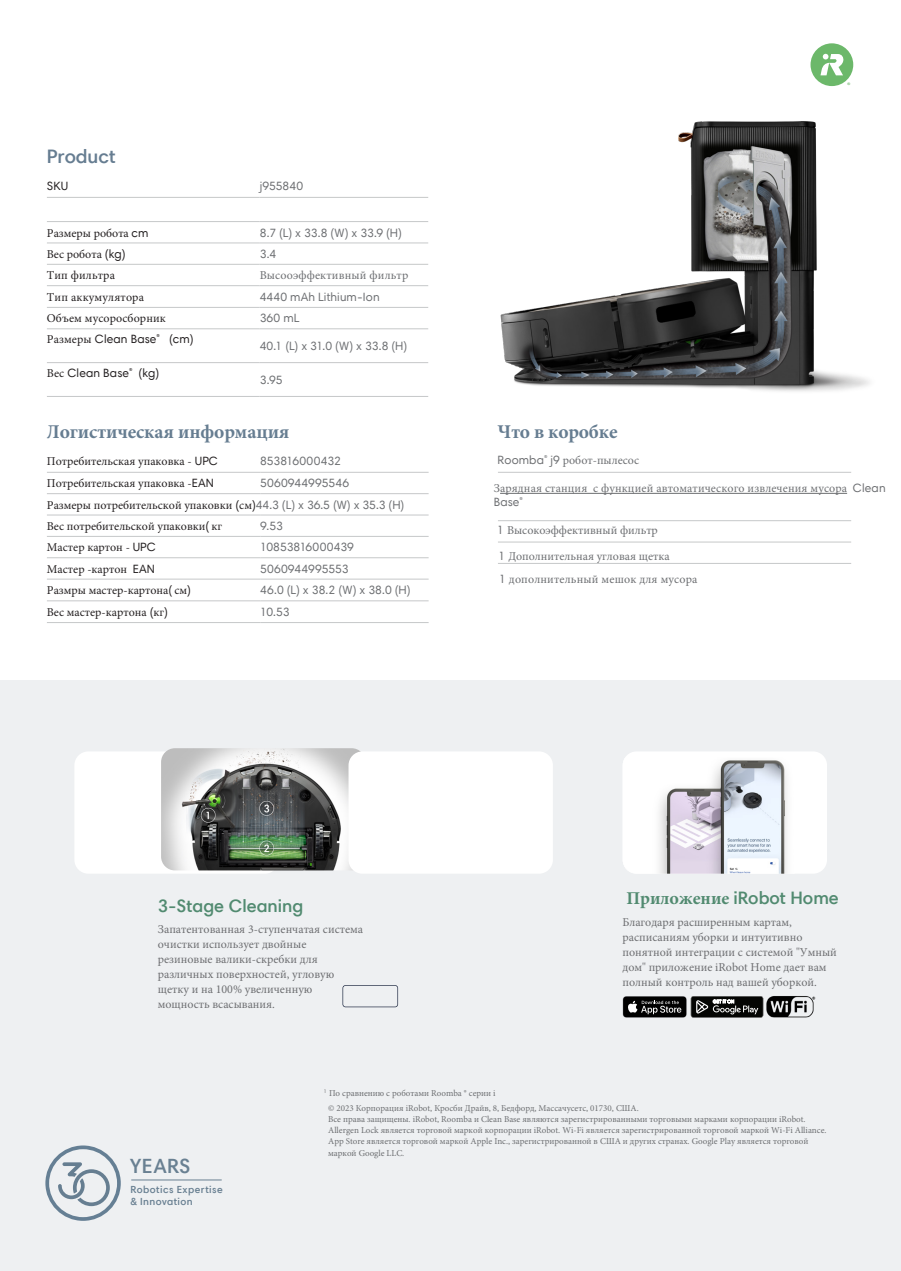
<style>
.page{position:relative;width:901px;height:1271px;background:#fff}
.page>*{position:absolute;margin:0;border:0;box-sizing:border-box;transform-origin:0 0}
.t1{font:600 20.55px "Harmonia Sans Pro";letter-spacing:.015em;color:#698092}
.Header_table{font:700 19.5px "Minion Pro";letter-spacing:-.005em;color:#667d91}
.Specs_gray{font:700 19.5px "Minion Pro";letter-spacing:-.01em;color:#667d91}
.Header_table-2{font:600 19.5px "Harmonia Sans Pro";letter-spacing:-.005em;color:#667d91}
.header_-_green{font:700 18px "Minion Pro";color:#518a70}
.header_-_green-2{font:600 18px "Harmonia Sans Pro";color:#518a70}
.header_-_green-3{font:12px/15px "Minion Pro";color:#6d6e71}
.Specs_black{font:12px "Minion Pro";color:#231f20}
.Specs_gray-2{font:12px/14.4px "Minion Pro";letter-spacing:.01em;color:#6d6f72}
.Specs_gray-3{font:12px "Harmonia Sans Pro";letter-spacing:.01em;color:#6d6f72}
.Specs_gray-4{font:12px "Minion Pro";color:#231f20}
.Specs_black-2{font:12px "Harmonia Sans Pro";letter-spacing:.01em;color:#231f20}
.t2{font:600 10.35px "Harmonia Sans Pro";letter-spacing:.04em;color:#698092}
.legal{font:9px/11.2px "Minion Pro";color:#6d6f72}
.t3{font:8.1px "Myriad Pro";color:#6cb86a}
.s1{font-family:"Harmonia Sans Pro"}
.s2{font-family:"Minion Pro"}
.s3{font-family:"Harmonia Sans Pro";color:#6d6f72}
.s4{font-family:"Harmonia Sans Pro";font-weight:600}
</style>
<div class="page">
<svg style="left:810px;top:43px;width:43px;height:43px"></svg>
<hr style="left:47px;top:197px;width:213px;height:1px;background:#c6c8c9">
<hr style="left:260px;top:197px;width:168px;height:1px;background:#c6c8c9">
<hr style="left:47px;top:221px;width:213px;height:1px;background:#c6c8c9">
<hr style="left:260px;top:221px;width:168px;height:1px;background:#c6c8c9">
<hr style="left:47px;top:243px;width:213px;height:1px;background:#c6c8c9">
<hr style="left:260px;top:243px;width:168px;height:1px;background:#c6c8c9">
<hr style="left:47px;top:264px;width:213px;height:1px;background:#c6c8c9">
<hr style="left:260px;top:264px;width:168px;height:1px;background:#c6c8c9">
<hr style="left:47px;top:285px;width:213px;height:1px;background:#c6c8c9">
<hr style="left:260px;top:285px;width:168px;height:1px;background:#c6c8c9">
<hr style="left:47px;top:307px;width:213px;height:1px;background:#c6c8c9">
<hr style="left:260px;top:307px;width:168px;height:1px;background:#c6c8c9">
<hr style="left:47px;top:328px;width:213px;height:1px;background:#c6c8c9">
<hr style="left:260px;top:328px;width:168px;height:1px;background:#c6c8c9">
<hr style="left:47px;top:362px;width:213px;height:1px;background:#c6c8c9">
<hr style="left:260px;top:362px;width:168px;height:1px;background:#c6c8c9">
<hr style="left:47px;top:396px;width:213px;height:1px;background:#c6c8c9">
<hr style="left:260px;top:396px;width:168px;height:1px;background:#c6c8c9">
<hr style="left:47px;top:472px;width:213px;height:1px;background:#c6c8c9">
<hr style="left:260px;top:472px;width:169px;height:1px;background:#c6c8c9">
<hr style="left:47px;top:493px;width:213px;height:1px;background:#c6c8c9">
<hr style="left:260px;top:493px;width:169px;height:1px;background:#c6c8c9">
<hr style="left:47px;top:515px;width:213px;height:1px;background:#c6c8c9">
<hr style="left:260px;top:515px;width:169px;height:1px;background:#c6c8c9">
<hr style="left:47px;top:536px;width:213px;height:1px;background:#c6c8c9">
<hr style="left:260px;top:536px;width:169px;height:1px;background:#c6c8c9">
<hr style="left:47px;top:557px;width:213px;height:1px;background:#c6c8c9">
<hr style="left:260px;top:557px;width:169px;height:1px;background:#c6c8c9">
<hr style="left:47px;top:579px;width:213px;height:1px;background:#c6c8c9">
<hr style="left:260px;top:579px;width:169px;height:1px;background:#c6c8c9">
<hr style="left:47px;top:600px;width:213px;height:1px;background:#c6c8c9">
<hr style="left:260px;top:600px;width:169px;height:1px;background:#c6c8c9">
<hr style="left:47px;top:622px;width:213px;height:1px;background:#c6c8c9">
<hr style="left:260px;top:622px;width:169px;height:1px;background:#c6c8c9">
<hr style="left:498px;top:472px;width:353px;height:1px;background:#c6c8c9">
<hr style="left:498px;top:520px;width:353px;height:1px;background:#c6c8c9">
<hr style="left:498px;top:542px;width:353px;height:1px;background:#c6c8c9">
<hr style="left:498px;top:563px;width:353px;height:1px;background:#c6c8c9">
<img style="left:500px;top:121px;width:370px;height:271px">
<div style="left:0;top:680px;width:901px;height:591px;background:#eef0f2"></div>
<div style="left:74px;top:751px;width:205px;height:123px;background:#fff;border-radius:14px"></div>
<img style="left:161px;top:748px;width:199px;height:122px">
<div style="left:348px;top:751px;width:205px;height:123px;background:#fff;border-radius:14px"></div>
<div style="left:623px;top:751px;width:204px;height:123px;background:#fff;border-radius:14px"></div>
<img style="left:623px;top:758px;width:164px;height:116px">
<hr style="left:131px;top:1180px;width:91px;height:1px;background:#698092">
<svg style="left:45px;top:1145px;width:76px;height:76px"></svg>
<svg style="left:763px;top:998px;width:1px;height:18px"></svg>
<svg style="left:623px;top:996px;width:140px;height:22px;background:#3b3b3a"></svg>
<svg style="left:342px;top:985px;width:56px;height:22px"></svg>
<img style="left:766px;top:996px;width:49px;height:22px">
<hr style="left:500px;top:493px;width:347px;height:1px;background:#6d6f72">
<p class="Header_table-2" style="left:47px;top:144px;width:70px">Product</p>
<p class="Specs_black-2" style="left:47px;top:178px;width:23px">SKU</p>
<p class="Specs_gray-3" style="left:260px;top:178px;width:45px">j955840</p>
<p class="Specs_black" style="left:47px;top:225px;width:103px">Размеры робота <span class="s1">cm</span></p>
<p class="Specs_gray-3" style="left:260px;top:225px;width:144px">8.7 (L) x 33.8 (W) x 33.9 (H)</p>
<p class="Specs_black" style="left:47px;top:246px;width:80px">Вес робота <span class="s1">(kg)</span></p>
<p class="Specs_gray-3" style="left:260px;top:246px;width:18px">3.4</p>
<p class="Specs_black" style="left:47px;top:267px;width:70px">Тип фильтра</p>
<p class="Specs_gray-2" style="left:260px;top:268px;width:150px">Высооэффективный фильтр</p>
<p class="Specs_black" style="left:47px;top:289px;width:99px">Тип аккумулятора</p>
<p class="Specs_gray-3" style="left:260px;top:289px;width:121px">4440 mAh Lithium-Ion</p>
<p class="Specs_black" style="left:47px;top:311px;width:121px">Объем мусоросборник</p>
<p class="Specs_gray-3" style="left:260px;top:311px;width:41px">360 mL</p>
<p class="Specs_black-2" style="left:47px;top:331px;width:148px"><span class="s2">Размеры</span> Clean Base<sup>®</sup> (cm)</p>
<p class="Specs_gray-3" style="left:260px;top:338px;width:149px">40.1 (L) x 31.0 (W) x 33.8 (H)</p>
<p class="Specs_black-2" style="left:47px;top:365px;width:114px"><span class="s2">Вес</span> Clean Base<sup>®</sup> (kg)</p>
<p class="Specs_gray-3" style="left:260px;top:372px;width:24px">3.95</p>
<p class="Header_table" style="left:47px;top:418px;width:244px">Логистическая информация</p>
<p class="Specs_black" style="left:47px;top:453px;width:173px">Потребительская упаковка - <span class="s1">UPC</span></p>
<p class="Specs_gray-3" style="left:260px;top:453px;width:82px">853816000432</p>
<p class="Specs_black" style="left:47px;top:475px;width:168px">Потребительская упаковка -<span class="s1">EAN</span></p>
<p class="Specs_gray-3" style="left:260px;top:476px;width:90px">5060944995546</p>
<p class="Specs_gray-4" style="left:47px;top:497px;width:359px">Размеры потребительской упаковки <span class="s1">(</span>см<span class="s1">)</span><span class="s3">44.3 (L) x 36.5 (W) x 35.3 (H)</span></p>
<p class="Specs_black" style="left:47px;top:518px;width:177px">Вес потребительской упаковки<span class="s1">(</span> кг</p>
<p class="Specs_gray-3" style="left:260px;top:518px;width:24px">9.53</p>
<p class="Specs_black" style="left:47px;top:539px;width:110px">Мастер картон - <span class="s1">UPC</span></p>
<p class="Specs_gray-3" style="left:260px;top:540px;width:95px">10853816000439</p>
<p class="Specs_black" style="left:47px;top:561px;width:109px">Мастер -картон <span class="s1">EAN</span></p>
<p class="Specs_gray-3" style="left:260px;top:561px;width:90px">5060944995553</p>
<p class="Specs_black" style="left:47px;top:582px;width:146px">Размры мастер-картона<span class="s1">(</span> см<span class="s1">)</span></p>
<p class="Specs_gray-3" style="left:260px;top:583px;width:152px">46.0 (L) x 38.2 (W) x 38.0 (H)</p>
<p class="Specs_black" style="left:47px;top:604px;width:123px">Вес мастер-картона <span class="s1">(</span>кг<span class="s1">)</span></p>
<p class="Specs_gray-3" style="left:260px;top:604px;width:31px">10.53</p>
<p class="t3" style="left:847px;top:81px;width:5px">®</p>
<p class="Specs_gray" style="left:498px;top:418px;width:121px">Что в коробке</p>
<p class="Specs_gray-2" style="left:498px;top:453px;width:143px"><span class="s1">Roomba</span><sup>®</sup> <span class="s1">j9</span> робот-пылесос</p>
<p class="Specs_gray-2" style="left:494px;top:481px;width:393px">Зарядная станция с функцией автоматического извлечения мусора <span class="s1">Clean<br>Base</span><sup>®</sup></p>
<p class="Specs_gray-2" style="left:497px;top:523px;width:162px"><span class="s1">1</span> Высокоэффективный фильтр</p>
<p class="Specs_gray-2" style="left:499px;top:548px;width:173px"><span class="s1">1</span> Дополнительная угловая щетка</p>
<p class="Specs_gray-2" style="left:499px;top:572px;width:200px"><span class="s1">1</span> дополнительный мешок для мусора</p>
<p class="header_-_green-2" style="left:158px;top:894px;width:147px">3-Stage Cleaning</p>
<p class="header_-_green-3" style="left:158px;top:922px;width:207px">Запатентованная 3-ступенчатая система очистки использует двойные резиновые валики-скребки для различных поверхностей, угловую щетку и на 100% увеличенную мощность всасывания.</p>
<p class="header_-_green" style="left:626px;top:885px;width:214px">Приложение <span class="s4">iRobot Home</span></p>
<p class="header_-_green-3" style="left:622px;top:914px;width:216px">Благодаря расширенным картам, расписаниям уборки и интуитивно понятной интеграции с системой "Умный дом" приложение iRobot Home дает вам полный контроль над вашей уборкой.</p>
<p class="t1" style="left:130px;top:1152px;width:62px">YEARS</p>
<p class="t2" style="left:130px;top:1183px;width:94px">Robotics Expertise</p>
<p class="t2" style="left:130px;top:1195px;width:64px">&amp; Innovation</p>
<p class="legal" style="left:328px;top:1086px;width:312px;line-height:14.7px;text-indent:-4px"><sup>1</sup> По сравнению с роботами Roomba ® серии i<br>© 2023 Корпорация iRobot, Кросби Драйв, 8, Бедфорд, Массачусетс, 01730, США.</p>
<p class="legal" style="left:328px;top:1113px;width:500px">Все права защищены. iRobot, Roomba и Clean Base являются зарегистрированными торговыми марками корпорации iRobot.<br>Allergen Lock является торговой маркой корпорации iRobot. Wi-Fi является зарегистрированной торговой маркой Wi-Fi Alliance.<br>App Store является торговой маркой Apple Inc., зарегистрированной в США и других странах. Google Play является торговой маркой Google LLC.</p>
</div>
